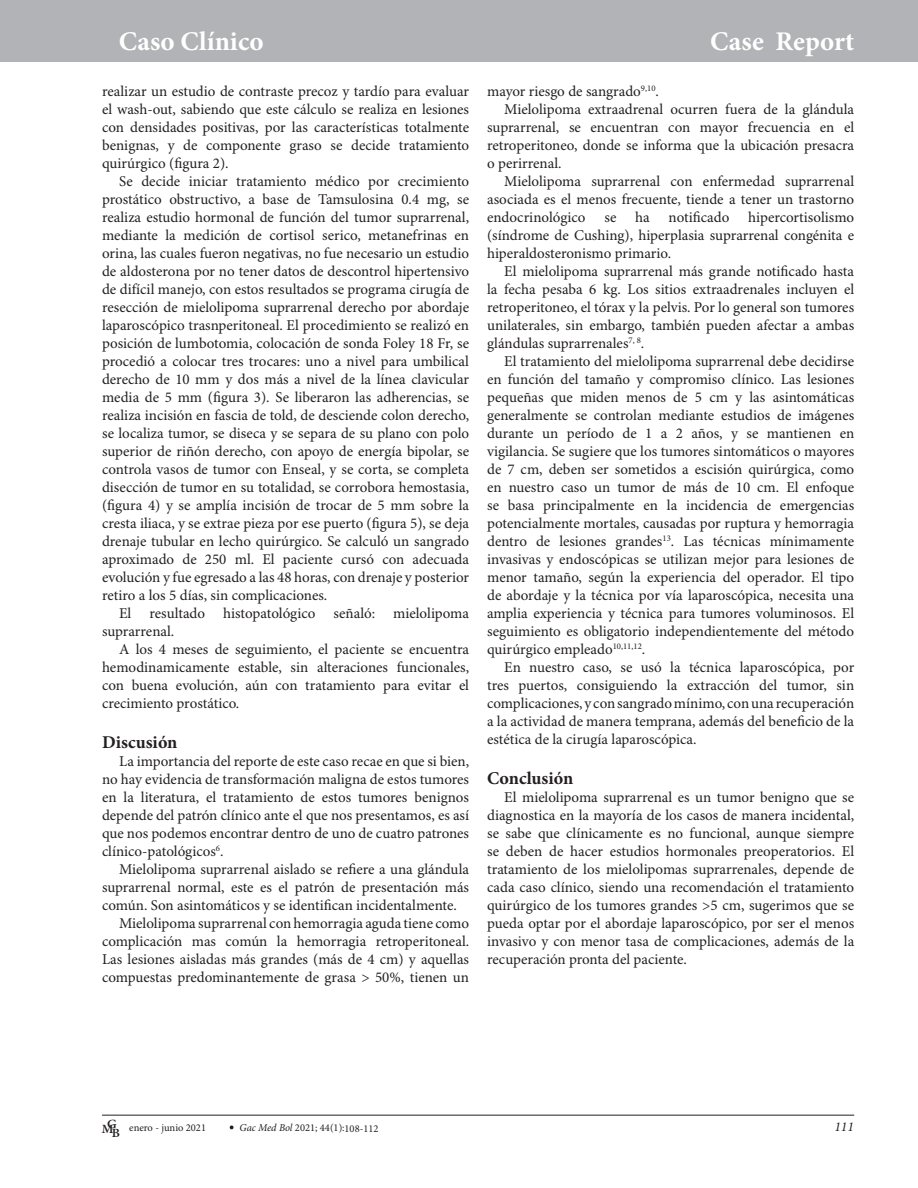
<style>
.page{position:relative;width:918px;height:1188px;background:#fff}
.page>*{position:absolute;margin:0;border:0;box-sizing:border-box;transform-origin:0 0}
.t1{font:700 27px "Minion Pro";letter-spacing:.005em;color:#fff}
.t2{font:700 18px "Minion Pro";color:#231f20}
.t3{font:15px/18px "Minion Pro";color:#231f20;text-align:justify}
.t4{font:italic 13.5px "Minion Pro";color:#231f20}
.t5{font:600 12.6px "Minion Pro";color:#231f20;scale:1.05 1}
.t6{font:10.5px "Minion Pro";color:#231f20}
.s1{font-weight:600;font-size:12.6px}
.s2{font-style:italic}
</style>
<div class="page">
<div style="left:0;top:1px;width:918px;height:61px;background:#b2b3b7"></div>
<hr style="left:102px;top:1115px;width:752px;height:1px;background:#231f20">
<svg style="left:230px;top:1126px;width:4px;height:3px"></svg>
<h1 class="t1" style="left:119px;top:23px;width:146px">Caso Clínico</h1>
<h1 class="t1" style="left:710px;top:23px;width:146px">Case Report</h1>
<p class="t3" style="left:102px;top:83px;width:369px">realizar un estudio de contraste precoz y tardío para evaluar el wash-out, sabiendo que este cálculo se realiza en lesiones con densidades positivas, por las características totalmente benignas, y de componente graso se decide tratamiento quirúrgico (figura 2).</p>
<p class="t3" style="left:102px;top:173px;width:369px;text-indent:17px">Se decide iniciar tratamiento médico por crecimiento prostático obstructivo, a base de Tamsulosina 0.4 mg, se realiza estudio hormonal de función del tumor suprarrenal, mediante la medición de cortisol serico, metanefrinas en orina, las cuales fueron negativas, no fue necesario un estudio de aldosterona por no tener datos de descontrol hipertensivo de difícil manejo, con estos resultados se programa cirugía de resección de mielolipoma suprarrenal derecho por abordaje laparoscópico trasnperitoneal. El procedimiento se realizó en posición de lumbotomia, colocación de sonda Foley 18 Fr, se procedió a colocar tres trocares: uno a nivel para umbilical derecho de 10 mm y dos más a nivel de la línea clavicular media de 5 mm (figura 3). Se liberaron las adherencias, se realiza incisión en fascia de told, de desciende colon derecho, se localiza tumor, se diseca y se separa de su plano con polo superior de riñón derecho, con apoyo de energía bipolar, se controla vasos de tumor con Enseal, y se corta, se completa disección de tumor en su totalidad, se corrobora hemostasia, (figura 4) y se amplía incisión de trocar de 5 mm sobre la cresta iliaca, y se extrae pieza por ese puerto (figura 5), se deja drenaje tubular en lecho quirúrgico. Se calculó un sangrado aproximado de 250 ml. El paciente cursó con adecuada evolución y fue egresado a las 48 horas, con drenaje y posterior retiro a los 5 días, sin complicaciones.</p>
<p class="t3" style="left:102px;top:605px;width:369px;text-indent:17px">El resultado histopatológico señaló: mielolipoma suprarrenal.</p>
<p class="t3" style="left:102px;top:641px;width:369px;text-indent:17px">A los 4 meses de seguimiento, el paciente se encuentra hemodinamicamente estable, sin alteraciones funcionales, con buena evolución, aún con tratamiento para evitar el crecimiento prostático.</p>
<p class="t2" style="left:102px;top:729px;width:77px">Discusión</p>
<p class="t3" style="left:102px;top:752px;width:369px;text-indent:17px">La importancia del reporte de este caso recae en que si bien, no hay evidencia de transformación maligna de estos tumores en la literatura, el tratamiento de estos tumores benignos depende del patrón clínico ante el que nos presentamos, es así que nos podemos encontrar dentro de uno de cuatro patrones clínico-patológicos<sup>6</sup>.</p>
<p class="t3" style="left:119px;top:860px;width:352px">Mielolipoma suprarrenal aislado se refiere a una glándula</p>
<p class="t3" style="left:102px;top:878px;width:369px">suprarrenal normal, este es el patrón de presentación más</p>
<p class="t3" style="left:102px;top:896px;width:356px">común. Son asintomáticos y se identifican incidentalmente.</p>
<p class="t3" style="left:119px;top:914px;width:352px">Mielolipoma suprarrenal con hemorragia aguda tiene como</p>
<p class="t3" style="left:102px;top:932px;width:369px">complicación mas común la hemorragia retroperitoneal.</p>
<p class="t3" style="left:102px;top:950px;width:369px">Las lesiones aisladas más grandes (más de 4 cm) y aquellas</p>
<p class="t3" style="left:102px;top:968px;width:369px">compuestas predominantemente de grasa &gt; 50%, tienen un</p>
<p class="t3" style="left:487px;top:83px;width:173px">mayor riesgo de sangrado<sup>9,10</sup>.</p>
<p class="t3" style="left:504px;top:101px;width:352px">Mielolipoma extraadrenal ocurren fuera de la glándula</p>
<p class="t3" style="left:487px;top:119px;width:369px">suprarrenal, se encuentran con mayor frecuencia en el</p>
<p class="t3" style="left:487px;top:137px;width:369px">retroperitoneo, donde se informa que la ubicación presacra</p>
<p class="t3" style="left:487px;top:155px;width:76px">o perirrenal.</p>
<p class="t3" style="left:504px;top:173px;width:352px">Mielolipoma suprarrenal con enfermedad suprarrenal</p>
<p class="t3" style="left:487px;top:191px;width:369px">asociada es el menos frecuente, tiende a tener un trastorno</p>
<p class="t3" style="left:487px;top:209px;width:100px">endocrinológico</p>
<p class="t3" style="left:604px;top:209px;width:13px">se</p>
<p class="t3" style="left:635px;top:209px;width:16px">ha</p>
<p class="t3" style="left:669px;top:209px;width:62px">notificado</p>
<p class="t3" style="left:487px;top:209px;width:369px;text-indent:261px">hipercortisolismo (síndrome de Cushing), hiperplasia suprarrenal congénita e hiperaldosteronismo primario.</p>
<p class="t3" style="left:487px;top:263px;width:369px;text-indent:17px">El mielolipoma suprarrenal más grande notificado hasta la fecha pesaba 6 kg. Los sitios extraadrenales incluyen el retroperitoneo, el tórax y la pelvis. Por lo general son tumores unilaterales, sin embargo, también pueden afectar a ambas glándulas suprarrenales<sup>7,</sup> <sup>8</sup>.</p>
<p class="t3" style="left:487px;top:353px;width:369px;text-indent:17px">El tratamiento del mielolipoma suprarrenal debe decidirse en función del tamaño y compromiso clínico. Las lesiones pequeñas que miden menos de 5 cm y las asintomáticas generalmente se controlan mediante estudios de imágenes durante un período de 1 a 2 años, y se mantienen en vigilancia. Se sugiere que los tumores sintomáticos o mayores de 7 cm, deben ser sometidos a escisión quirúrgica, como en nuestro caso un tumor de más de 10 cm. El enfoque se basa principalmente en la incidencia de emergencias potencialmente mortales, causadas por ruptura y hemorragia dentro de lesiones grandes<sup>13</sup>. Las técnicas mínimamente invasivas y endoscópicas se utilizan mejor para lesiones de menor tamaño, según la experiencia del operador. El tipo de abordaje y la técnica por vía laparoscópica, necesita una amplia experiencia y técnica para tumores voluminosos. El seguimiento es obligatorio independientemente del método quirúrgico empleado<sup>10,11,12</sup>.</p>
<p class="t3" style="left:487px;top:659px;width:369px;text-indent:17px">En nuestro caso, se usó la técnica laparoscópica, por tres puertos, consiguiendo la extracción del tumor, sin complicaciones, y con sangrado mínimo, con una recuperación a la actividad de manera temprana, además del beneficio de la estética de la cirugía laparoscópica.</p>
<p class="t2" style="left:487px;top:765px;width:88px">Conclusión</p>
<p class="t3" style="left:487px;top:788px;width:369px;text-indent:17px">El mielolipoma suprarrenal es un tumor benigno que se diagnostica en la mayoría de los casos de manera incidental, se sabe que clínicamente es no funcional, aunque siempre se deben de hacer estudios hormonales preoperatorios. El tratamiento de los mielolipomas suprarrenales, depende de cada caso clínico, siendo una recomendación el tratamiento quirúrgico de los tumores grandes &gt;5 cm, sugerimos que se pueda optar por el abordaje laparoscópico, por ser el menos invasivo y con menor tasa de complicaciones, además de la recuperación pronta del paciente.</p>
<p class="t5" style="left:102px;top:1118px;width:16px">MG</p>
<p class="t4" style="left:834px;top:1118px;width:21px">111</p>
<p class="t6" style="left:112px;top:1122px;width:96px"><span class="s1">B</span> enero - junio 2021</p>
<p class="t6" style="left:240px;top:1122px;width:141px"><span class="s2">Gac Med Bol</span> 2021; 44(1):108-112</p>
</div>
